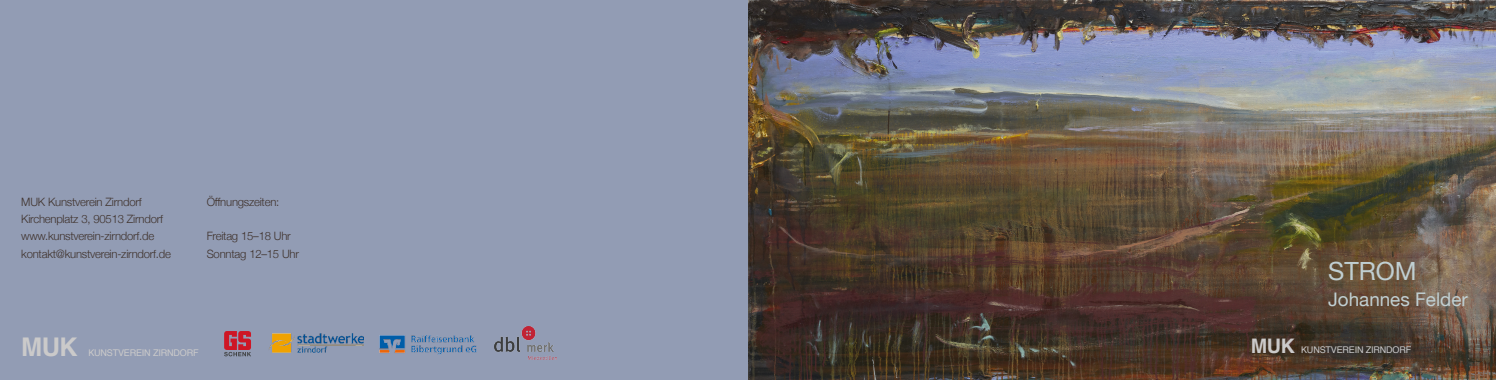
<style>
.page{position:relative;width:1496px;height:380px;background:#fff}
.page>*{position:absolute;margin:0;border:0;box-sizing:border-box;transform-origin:0 0}
.t1{font:700 25.62px "Helvetica";color:#cbcaca}
.t2{font:25px "Helvetica Neue";color:#c0cfd2}
.t3{font:700 20px "Helvetica";color:#cbcaca}
.t4{font:18.75px "Helvetica Neue";color:#c0cfd2}
.t5{font:300 11.5px "Helvetica Neue";letter-spacing:-.02em;color:#3f322c}
.t6{font:9.12px "Helvetica";letter-spacing:-.02em;color:#cbcaca}
</style>
<div class="page">
<div style="left:0;top:0;width:748px;height:379px;background:#929cb4"></div>
<svg style="left:224px;top:331px;width:27px;height:25px"></svg>
<img style="left:380px;top:335px;width:96px;height:19px">
<img style="left:268px;top:333px;width:96px;height:19px">
<img style="left:494px;top:326px;width:62px;height:32px">
<img style="left:527px;top:341px;width:26px;height:9px">
<img style="left:748px;top:0;width:747px;height:379px">
<p class="t5" style="left:21px;top:194px;width:122px">MUK Kunstverein Zirndorf</p>
<p class="t5" style="left:21px;top:212px;width:143px">Kirchenplatz 3, 90513 Zirndorf</p>
<p class="t5" style="left:21px;top:229px;width:134px">www.kunstverein-zirndorf.de</p>
<p class="t5" style="left:21px;top:246px;width:151px">kontakt@kunstverein-zirndorf.de</p>
<p class="t5" style="left:207px;top:194px;width:74px">Öffnungszeiten:</p>
<p class="t5" style="left:207px;top:229px;width:86px">Freitag 15–18 Uhr</p>
<p class="t5" style="left:207px;top:246px;width:94px">Sonntag 12–15 Uhr</p>
<p class="t1" style="left:21px;top:336px;width:58px">MUK</p>
<p class="t6" style="left:88px;top:349px;width:112px">KUNSTVEREIN ZIRNDORF</p>
<p class="t2" style="left:1328px;top:256px;width:90px">STROM</p>
<p class="t4" style="left:1328px;top:287px;width:141px">Johannes Felder</p>
<p class="t3" style="left:1250px;top:337px;width:46px">MUK</p>
<p class="t6" style="left:1301px;top:345px;width:112px">KUNSTVEREIN ZIRNDORF</p>
</div>
